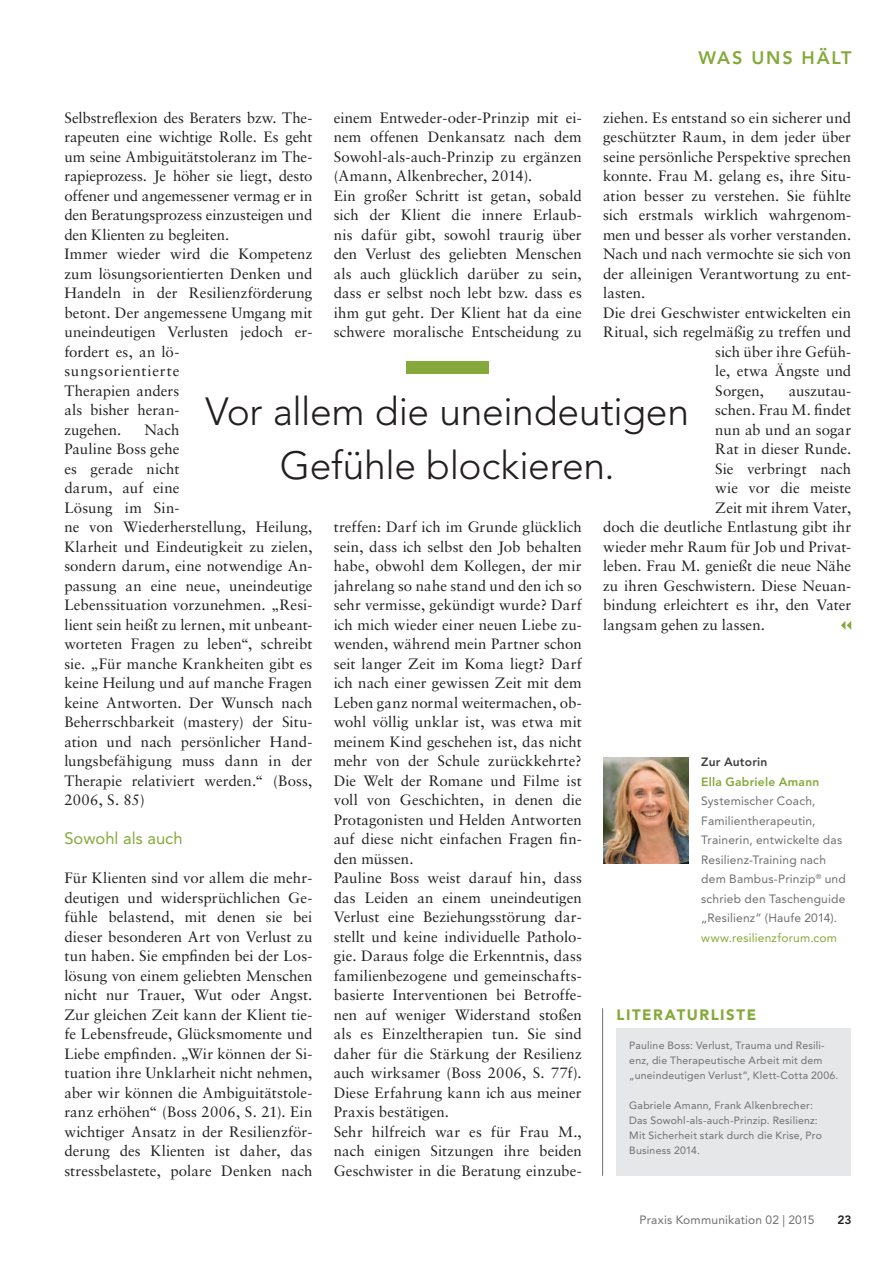
<style>
.page{position:relative;width:894px;height:1264px;background:#fff}
.page>*{position:absolute;margin:0;border:0;box-sizing:border-box;transform-origin:0 0}
.t1{font:300 39px/54px "Avenir LT Std";letter-spacing:-.01em;color:#231f20;text-align:center}
.t2{font:800 18px "Avenir LT Std";letter-spacing:.1em;color:#85a93a}
.t3{font:16.5px "Avenir LT Std";color:#85a93a}
.t4{font:15px/19.5px "Sabon LT Std";color:#231f20}
.t5{font:900 15px "Avenir LT Std";letter-spacing:.1em;color:#85a93a}
.t6{font:12px/19.5px "Avenir LT Std";letter-spacing:.015em;color:#6d6e70}
.t7{font:12px "Avenir LT Std";letter-spacing:.015em;color:#85a93a}
.t8{font:800 12px "Avenir LT Std";letter-spacing:.02em;color:#85a93a}
.t9{font:800 12px "Avenir LT Std";letter-spacing:.02em;color:#404041}
.t10{font:800 12px "Avenir LT Std";color:#231f20}
.t11{font:10.5px/15px "Avenir LT Std";letter-spacing:.02em;color:#6d6e70}
</style>
<div class="page">
<div style="left:406px;top:362px;width:82px;height:12px;background:#85a93a"></div>
<img style="left:603px;top:758px;width:85px;height:106px">
<div style="left:616px;top:1028px;width:234px;height:148px;background:#e6e7e8"></div>
<hr style="left:602px;top:1008px;width:1px;height:168px;background:#6d6e70">
<svg style="left:841px;top:621px;width:9px;height:9px"></svg>
<p class="t2" style="left:698px;top:49px;width:154px">WAS UNS HÄLT</p>
<p class="t4" style="left:603px;top:109px;width:249px">ziehen. Es entstand so ein sicherer und</p>
<p class="t4" style="left:603px;top:128px;width:249px">geschützter Raum, in dem jeder über</p>
<p class="t4" style="left:603px;top:148px;width:249px">seine persönliche Perspektive sprechen</p>
<p class="t4" style="left:603px;top:167px;width:249px">konnte. Frau M. gelang es, ihre Situ-</p>
<p class="t4" style="left:603px;top:187px;width:249px">ation besser zu verstehen. Sie fühlte</p>
<p class="t4" style="left:603px;top:206px;width:249px">sich erstmals wirklich wahrgenom-</p>
<p class="t4" style="left:603px;top:226px;width:249px">men und besser als vorher verstanden.</p>
<p class="t4" style="left:603px;top:245px;width:249px">Nach und nach vermochte sie sich von</p>
<p class="t4" style="left:603px;top:265px;width:249px">der alleinigen Verantwortung zu ent-</p>
<p class="t4" style="left:603px;top:284px;width:44px">lasten.</p>
<p class="t4" style="left:603px;top:304px;width:249px">Die drei Geschwister entwickelten ein</p>
<p class="t4" style="left:603px;top:323px;width:249px">Ritual, sich regelmäßig zu treffen und</p>
<p class="t4" style="left:715px;top:343px;width:137px">sich über ihre Gefüh-</p>
<p class="t4" style="left:715px;top:362px;width:137px">le, etwa Ängste und</p>
<p class="t4" style="left:715px;top:382px;width:50px">Sorgen,</p>
<p class="t4" style="left:788px;top:382px;width:64px">auszutau-</p>
<p class="t4" style="left:715px;top:401px;width:137px">schen. Frau M. findet</p>
<p class="t4" style="left:715px;top:421px;width:137px">nun ab und an sogar</p>
<p class="t4" style="left:715px;top:440px;width:137px">Rat in dieser Runde.</p>
<p class="t4" style="left:715px;top:460px;width:137px">Sie verbringt nach</p>
<p class="t4" style="left:715px;top:479px;width:137px">wie vor die meiste</p>
<p class="t4" style="left:715px;top:499px;width:137px">Zeit mit ihrem Vater,</p>
<p class="t4" style="left:603px;top:518px;width:249px">doch die deutliche Entlastung gibt ihr</p>
<p class="t4" style="left:603px;top:538px;width:249px">wieder mehr Raum für Job und Privat-</p>
<p class="t4" style="left:603px;top:557px;width:249px">leben. Frau M. genießt die neue Nähe</p>
<p class="t4" style="left:603px;top:577px;width:249px">zu ihren Geschwistern. Diese Neuan-</p>
<p class="t4" style="left:603px;top:596px;width:249px">bindung erleichtert es ihr, den Vater</p>
<p class="t4" style="left:603px;top:616px;width:163px">langsam gehen zu lassen.</p>
<p class="t4" style="left:333px;top:109px;width:249px">einem Entweder-oder-Prinzip mit ei&shy;nem offenen Denkansatz nach dem Sowohl-als-auch-Prinzip zu ergänzen (Amann, Alkenbrecher, 2014).<br>Ein großer Schritt ist getan, sobald sich der Klient die innere Erlaub&shy;nis dafür gibt, sowohl traurig über den Verlust des geliebten Menschen als auch glücklich darüber zu sein, dass er selbst noch lebt bzw. dass es ihm gut geht. Der Klient hat da eine schwere moralische Entscheidung zu</p>
<p class="t4" style="left:64px;top:109px;width:249px">Selbstreflexion des Beraters bzw. The&shy;rapeuten eine wichtige Rolle. Es geht um seine Ambiguitätstoleranz im The&shy;rapieprozess. Je höher sie liegt, desto offener und angemessener vermag er in den Beratungsprozess einzusteigen und den Klienten zu begleiten.<br>Immer wieder wird die Kompetenz zum lösungsorientierten Denken und<br>Handeln in der Resilienzförderung betont. Der angemessene Umgang mit uneindeutigen Verlusten jedoch er&shy;fordert es, an lö-<br>sungsorientierte<br>Therapien anders<br>als bisher heran-<br>zugehen.</p>
<h1 class="t1" style="left:205px;top:387px;width:484px">Vor allem die uneindeutigen<br>Gefühle blockieren.</h1>
<p class="t4" style="left:64px;top:421px;width:249px;text-indent:80px">Nach<br>Pauline Boss gehe<br>es gerade nicht<br>darum, auf eine<br>Lösung im Sin-<br>ne von Wiederherstellung, Heilung,<br>Klarheit und Eindeutigkeit zu zielen, sondern darum, eine notwendige An&shy;passung an eine neue, uneindeutige<br>Lebenssituation vorzunehmen. „Resi&shy;lient sein heißt zu lernen, mit unbeant&shy;worteten Fragen zu leben“, schreibt sie. „Für manche Krankheiten gibt es keine Heilung und auf manche Fragen keine Antworten. Der Wunsch nach<br>Beherrschbarkeit (mastery) der Situ&shy;ation und nach persönlicher Hand&shy;lungsbefähigung muss dann in der<br>Therapie relativiert werden.“ (Boss,<br>2006, S. 85)</p>
<p class="t3" style="left:64px;top:831px;width:120px">Sowohl als auch</p>
<p class="t4" style="left:64px;top:869px;width:249px;text-align:justify">Für Klienten sind vor allem die mehr&shy;deutigen und widersprüchlichen Ge&shy;fühle belastend, mit denen sie bei dieser besonderen Art von Verlust zu tun haben. Sie empfinden bei der Los&shy;lösung von einem geliebten Menschen nicht nur Trauer, Wut oder Angst.<br>Zur gleichen Zeit kann der Klient tie&shy;fe Lebensfreude, Glücksmomente und Liebe empfinden. „Wir können der Si&shy;tuation ihre Unklarheit nicht nehmen, aber wir können die Ambiguitätstole&shy;ranz erhöhen“ (Boss 2006, S. 21). Ein wichtiger Ansatz in der Resilienzför&shy;derung des Klienten ist daher, das stressbelastete, polare Denken nach</p>
<p class="t4" style="left:333px;top:518px;width:249px">treffen: Darf ich im Grunde glücklich sein, dass ich selbst den Job behalten habe, obwohl dem Kollegen, der mir jahrelang so nahe stand und den ich so sehr vermisse, gekündigt wurde? Darf ich mich wieder einer neuen Liebe zu&shy;wenden, während mein Partner schon seit langer Zeit im Koma liegt? Darf ich nach einer gewissen Zeit mit dem Leben ganz normal weitermachen, ob&shy;wohl völlig unklar ist, was etwa mit meinem Kind geschehen ist, das nicht mehr von der Schule zurückkehrte?<br>Die Welt der Romane und Filme ist voll von Geschichten, in denen die Protagonisten und Helden Antworten auf diese nicht einfachen Fragen fin&shy;den müssen.<br>Pauline Boss weist darauf hin, dass das Leiden an einem uneindeutigen Verlust eine Beziehungsstörung dar&shy;stellt und keine individuelle Patholo&shy;gie. Daraus folge die Erkenntnis, dass familienbezogene und gemeinschafts&shy;basierte Interventionen bei Betroffe&shy;nen auf weniger Widerstand stoßen als es Einzeltherapien tun. Sie sind daher für die Stärkung der Resilienz auch wirksamer (Boss 2006, S. 77f).<br>Diese Erfahrung kann ich aus meiner Praxis bestätigen.<br>Sehr hilfreich war es für Frau M., nach einigen Sitzungen ihre beiden Geschwister in die Beratung einzube-</p>
<p class="t9" style="left:701px;top:756px;width:68px">Zur Autorin</p>
<p class="t8" style="left:701px;top:776px;width:119px">Ella Gabriele Amann</p>
<p class="t6" style="left:701px;top:792px;width:146px">Systemischer Coach,<br>Familientherapeutin,<br>Trainerin, entwickelte das<br>Resilienz-Training nach dem Bambus-Prinzip<sup>®</sup> und schrieb den Taschenguide „Resilienz“ (Haufe 2014).</p>
<p class="t7" style="left:701px;top:932px;width:137px">www.resilienzforum.com</p>
<p class="t5" style="left:616px;top:1007px;width:141px">LITERATURLISTE</p>
<p class="t11" style="left:629px;top:1038px;width:211px">Pauline Boss: Verlust, Trauma und Resili&shy;enz, die Therapeutische Arbeit mit dem „uneindeutigen Verlust“, Klett-Cotta 2006.</p>
<p class="t11" style="left:629px;top:1098px;width:194px">Gabriele Amann, Frank Alkenbrecher:<br>Das Sowohl-als-auch-Prinzip. Resilienz:<br>Mit Sicherheit stark durch die Krise, Pro Business 2014.</p>
<p class="t6" style="left:639px;top:1211px;width:176px">Praxis Kommunikation 02 | 2015</p>
<p class="t10" style="left:837px;top:1214px;width:16px">23</p>
</div>
